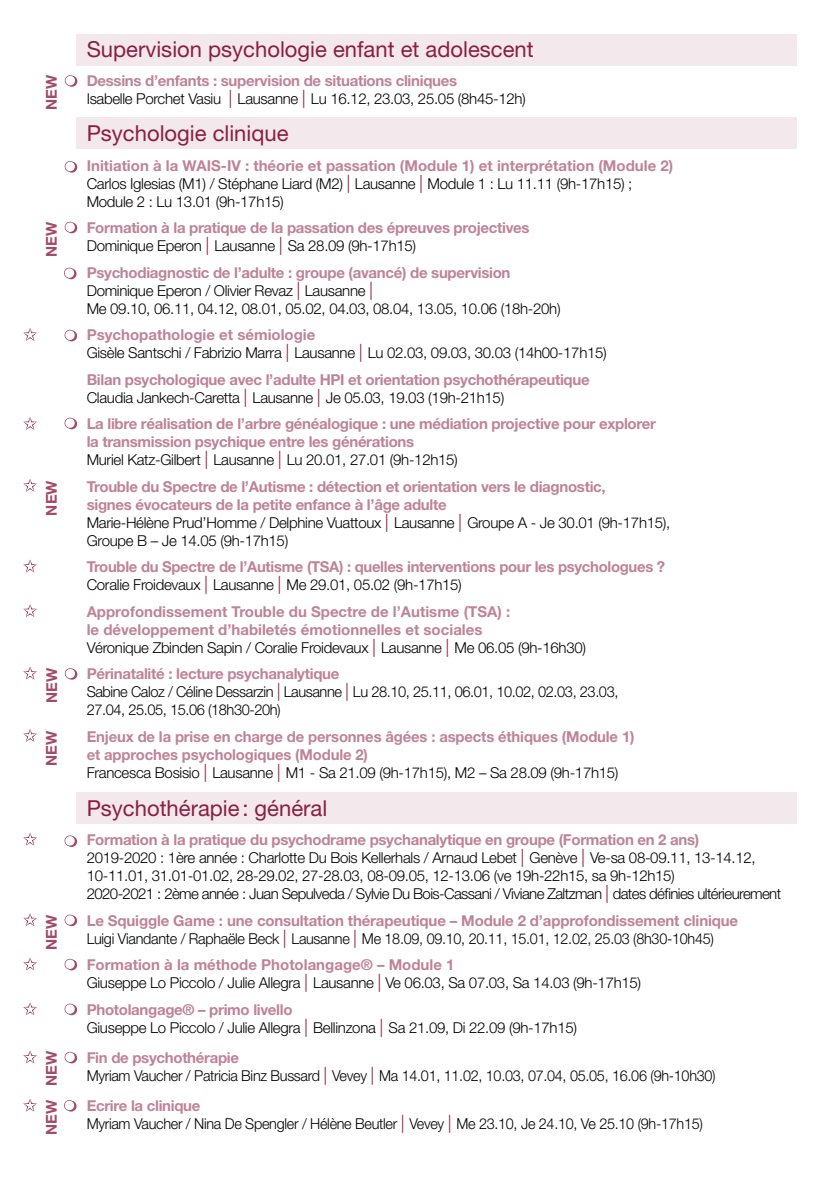
<style>
.page{position:relative;width:840px;height:1191px;background:#fff}
.page>*{position:absolute;margin:0;border:0;box-sizing:border-box;transform-origin:0 0}
.t1{font:22px "Helvetica Neue";color:#8a1e41}
.t2{font:300 15px/18px "Helvetica Neue";letter-spacing:-.02em;color:#000}
.t3{font:700 15px/18px "Helvetica Neue";letter-spacing:-.02em;color:#bf8396}
.t4{font:300 15px/18px "Helvetica Neue";letter-spacing:-.02em;color:#000;scale:.96 1}
.t5{font:700 15px/18px "Helvetica Neue";color:#bf8396}
.t6{font:700 15px "Helvetica Neue";color:#a24b67}
.s1{font-weight:700;color:#bf8396}
.s2{font-size:18px;color:#8a1e41}
.s3{font-weight:300;color:#000}
.s4{font-weight:300;font-size:18px;color:#8a1e41}
</style>
<div class="page">
<div style="left:76px;top:792px;width:721px;height:31px;background:#f3e8ec"></div>
<div style="left:76px;top:117px;width:721px;height:31px;background:#f3e8ec"></div>
<div style="left:76px;top:34px;width:721px;height:31px;background:#f3e8ec"></div>
<svg style="left:65px;top:75px;width:12px;height:12px"></svg>
<svg style="left:65px;top:222px;width:12px;height:11px"></svg>
<svg style="left:65px;top:161px;width:12px;height:12px"></svg>
<svg style="left:64px;top:268px;width:12px;height:11px"></svg>
<svg style="left:64px;top:330px;width:13px;height:11px"></svg>
<svg style="left:64px;top:418px;width:13px;height:11px"></svg>
<svg style="left:64px;top:835px;width:13px;height:12px"></svg>
<svg style="left:64px;top:914px;width:13px;height:12px"></svg>
<svg style="left:64px;top:958px;width:13px;height:12px"></svg>
<svg style="left:64px;top:1003px;width:13px;height:12px"></svg>
<svg style="left:64px;top:1051px;width:13px;height:12px"></svg>
<svg style="left:65px;top:668px;width:12px;height:11px"></svg>
<svg style="left:64px;top:1100px;width:12px;height:11px"></svg>
<svg style="left:23px;top:328px;width:14px;height:13px"></svg>
<svg style="left:23px;top:417px;width:14px;height:13px"></svg>
<svg style="left:23px;top:604px;width:14px;height:13px"></svg>
<svg style="left:23px;top:479px;width:14px;height:13px"></svg>
<svg style="left:23px;top:559px;width:14px;height:13px"></svg>
<svg style="left:23px;top:666px;width:14px;height:13px"></svg>
<svg style="left:23px;top:729px;width:14px;height:13px"></svg>
<svg style="left:23px;top:833px;width:14px;height:12px"></svg>
<svg style="left:23px;top:913px;width:14px;height:13px"></svg>
<svg style="left:23px;top:957px;width:14px;height:13px"></svg>
<svg style="left:23px;top:1002px;width:14px;height:13px"></svg>
<svg style="left:23px;top:1050px;width:14px;height:13px"></svg>
<svg style="left:23px;top:1099px;width:14px;height:12px"></svg>
<p class="t6" style="left:42px;top:110px;width:36px;rotate:-90deg">NEW</p>
<p class="t6" style="left:42px;top:257px;width:36px;rotate:-90deg">NEW</p>
<p class="t6" style="left:42px;top:515px;width:36px;rotate:-90deg">NEW</p>
<p class="t6" style="left:42px;top:703px;width:36px;rotate:-90deg">NEW</p>
<p class="t6" style="left:42px;top:766px;width:36px;rotate:-90deg">NEW</p>
<p class="t6" style="left:42px;top:950px;width:36px;rotate:-90deg">NEW</p>
<p class="t6" style="left:42px;top:1086px;width:36px;rotate:-90deg">NEW</p>
<p class="t6" style="left:42px;top:1134px;width:36px;rotate:-90deg">NEW</p>
<h1 class="t1" style="left:87px;top:36px;width:448px">Supervision psychologie enfant et adolescent</h1>
<p class="t2" style="left:87px;top:72px;width:440px"><span class="s1">Dessins d’enfants : supervision de situations cliniques<br></span>Isabelle Porchet Vasiu <span class="s2">|</span> Lausanne <span class="s2">|</span> Lu 16.12, 23.03, 25.05 (8h45-12h)</p>
<h1 class="t1" style="left:87px;top:120px;width:203px">Psychologie clinique</h1>
<p class="t2" style="left:87px;top:156px;width:587px"><span class="s1">Initiation à la WAIS-IV : théorie et passation (Module 1) et interprétation (Module 2)<br></span>Carlos Iglesias (M1) / Stéphane Liard (M2) <span class="s2">|</span> Lausanne <span class="s2">|</span> Module 1 : Lu 11.11 (9h-17h15) ;<br>Module 2 : Lu 13.01 (9h-17h15)</p>
<p class="t3" style="left:87px;top:219px;width:444px">Formation à la pratique de la passation des épreuves projectives<br><span class="s3">Dominique Eperon</span> <span class="s4">|</span> <span class="s3">Lausanne</span> <span class="s4">|</span> <span class="s3">Sa 28.09 (9h-17h15)</span></p>
<p class="t2" style="left:87px;top:263px;width:475px"><span class="s1">Psychodiagnostic de l’adulte : groupe (avancé) de supervision<br></span>Dominique Eperon / Olivier Revaz <span class="s2">|</span> Lausanne <span class="s2">|<br></span>Me 09.10, 06.11, 04.12, 08.01, 05.02, 04.03, 08.04, 13.05, 10.06 (18h-20h)</p>
<p class="t2" style="left:87px;top:326px;width:521px"><span class="s1">Psychopathologie et sémiologie<br></span>Gisèle Santschi / Fabrizio Marra <span class="s2">|</span> Lausanne <span class="s2">|</span> Lu 02.03, 09.03, 30.03 (14h00-17h15)</p>
<p class="t3" style="left:87px;top:370px;width:504px">Bilan psychologique avec l’adulte HPI et orientation psychothérapeutique<br><span class="s3">Claudia Jankech-Caretta</span> <span class="s4">|</span> <span class="s3">Lausanne</span> <span class="s4">|</span> <span class="s3">Je 05.03, 19.03 (19h-21h15)</span></p>
<p class="t3" style="left:87px;top:414px;width:570px">La libre réalisation de l’arbre généalogique : une médiation projective pour explorer la transmission psychique entre les générations<br><span class="s3">Muriel Katz-Gilbert</span> <span class="s4">|</span> <span class="s3">Lausanne</span> <span class="s4">|</span> <span class="s3">Lu 20.01, 27.01 (9h-12h15)</span></p>
<p class="t3" style="left:87px;top:477px;width:585px">Trouble du Spectre de l’Autisme : détection et orientation vers le diagnostic,<br>signes évocateurs de la petite enfance à l’âge adulte<br><span class="s3">Marie-Hélène Prud’Homme / Delphine Vuattoux</span> <span class="s4">|</span> <span class="s3">Lausanne</span> <span class="s4">|</span> <span class="s3">Groupe A - Je 30.01 (9h-17h15), Groupe B – Je 14.05 (9h-17h15)</span></p>
<p class="t3" style="left:87px;top:557px;width:579px">Trouble du Spectre de l’Autisme (TSA) : quelles interventions pour les psychologues ?<br><span class="s3">Coralie Froidevaux</span> <span class="s4">|</span> <span class="s3">Lausanne</span> <span class="s4">|</span> <span class="s3">Me 29.01, 05.02 (9h-17h15)</span></p>
<p class="t5" style="left:87px;top:602px;width:500px">Approfondissement Trouble du Spectre de l’Autisme (TSA) :<br>le développement d’habiletés émotionnelles et sociales<br><span class="s3">Véronique Zbinden Sapin / Coralie Froidevaux</span> <span class="s4">|</span> <span class="s3">Lausanne</span> <span class="s4">|</span> <span class="s3">Me 06.05 (9h-16h30)</span></p>
<p class="t2" style="left:87px;top:664px;width:533px"><span class="s1">Périnatalité : lecture psychanalytique<br></span>Sabine Caloz / Céline Dessarzin <span class="s2">|</span> Lausanne <span class="s2">|</span> Lu 28.10, 25.11, 06.01, 10.02, 02.03, 23.03,<br>27.04, 25.05, 15.06 (18h30-20h)</p>
<p class="t3" style="left:87px;top:727px;width:549px">Enjeux de la prise en charge de personnes âgées : aspects éthiques (Module 1) et approches psychologiques (Module 2)<br><span class="s3">Francesca Bosisio</span> <span class="s4">|</span> <span class="s3">Lausanne</span> <span class="s4">|</span> <span class="s3">M1 - Sa 21.09 (9h-17h15), M2 – Sa 28.09 (9h-17h15)</span></p>
<h1 class="t1" style="left:87px;top:795px;width:242px">Psychothérapie: général</h1>
<p class="t2" style="left:87px;top:830px;width:695px"><span class="s1">Formation à la pratique du psychodrame psychanalytique en groupe (Formation en 2 ans)<br></span>2019-2020 : 1ère année : Charlotte Du Bois Kellerhals / Arnaud Lebet <span class="s2">|</span> Genève <span class="s2">|</span> Ve-sa 08-09.11, 13-14.12, 10-11.01, 31.01-01.02, 28-29.02, 27-28.03, 08-09.05, 12-13.06 (ve 19h-22h15, sa 9h-12h15)<br>2020-2021 : 2ème année : Juan Sepulveda / Sylvie Du Bois-Cassani / Viviane Zaltzman <span class="s2">|</span> dates définies ultérieurement</p>
<p class="t4" style="left:87px;top:911px;width:679px"><span class="s1">Le Squiggle Game : une consultation thérapeutique – Module 2 d’approfondissement clinique<br></span>Luigi Viandante / Raphaële Beck <span class="s2">|</span> Lausanne <span class="s2">|</span> Me 18.09, 09.10, 20.11, 15.01, 12.02, 25.03 (8h30-10h45)</p>
<p class="t2" style="left:87px;top:955px;width:555px"><span class="s1">Formation à la méthode Photolangage® – Module 1<br></span>Giuseppe Lo Piccolo / Julie Allegra <span class="s2">|</span> Lausanne <span class="s2">|</span> Ve 06.03, Sa 07.03, Sa 14.03 (9h-17h15)</p>
<p class="t2" style="left:87px;top:1000px;width:491px"><span class="s1">Photolangage® – primo livello<br></span>Giuseppe Lo Piccolo / Julie Allegra <span class="s2">|</span> Bellinzona <span class="s2">|</span> Sa 21.09, Di 22.09 (9h-17h15)</p>
<p class="t4" style="left:87px;top:1048px;width:656px"><span class="s1">Fin de psychothérapie<br></span>Myriam Vaucher / Patricia Binz Bussard <span class="s2">|</span> Vevey <span class="s2">|</span> Ma 14.01, 11.02, 10.03, 07.04, 05.05, 16.06 (9h-10h30)</p>
<p class="t4" style="left:87px;top:1096px;width:643px"><span class="s1">Ecrire la clinique<br></span>Myriam Vaucher / Nina De Spengler / Hélène Beutler <span class="s2">|</span> Vevey <span class="s2">|</span> Me 23.10, Je 24.10, Ve 25.10 (9h-17h15)</p>
</div>
